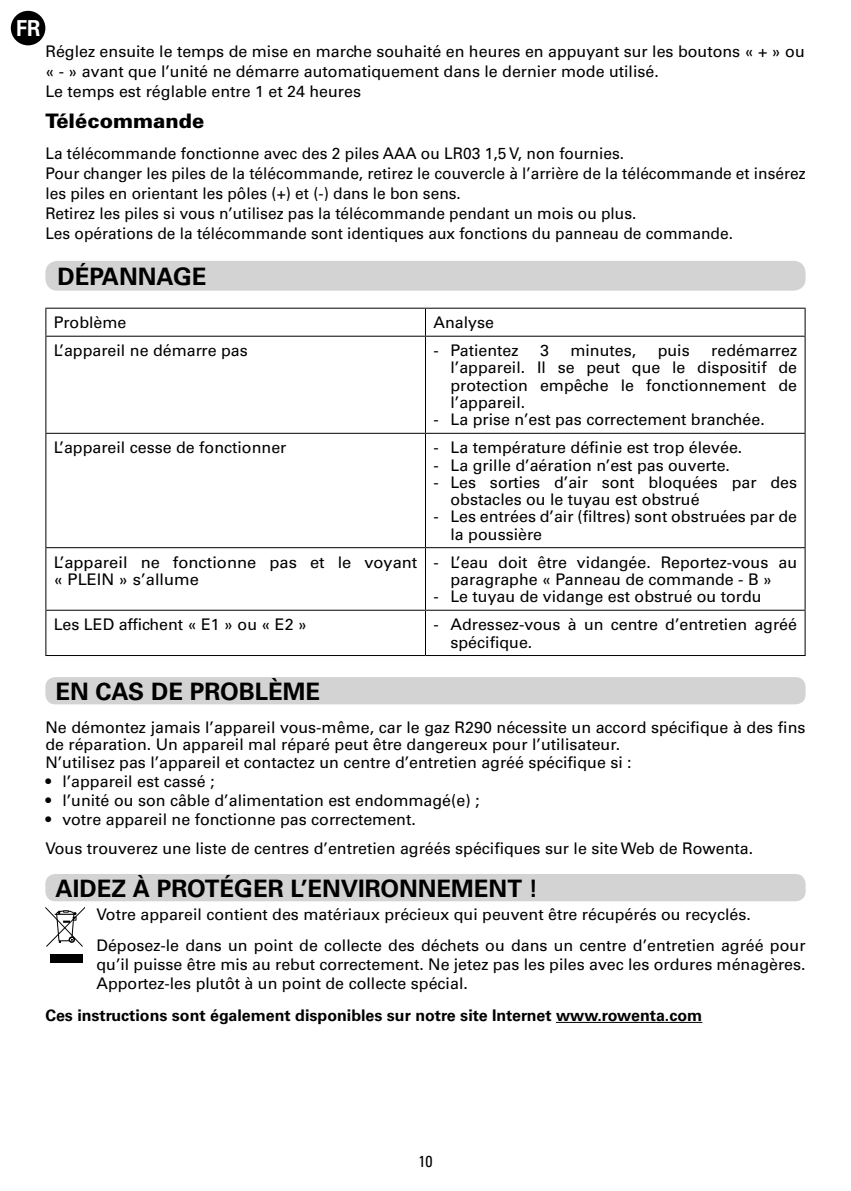
<style>
.page{position:relative;width:851px;height:1191px;background:#fff}
.page>*{position:absolute;margin:0;border:0;box-sizing:border-box;transform-origin:0 0}
.t1{font:700 24px "Univers";color:#000}
.t2{font:700 22px "Univers";color:#fff;scale:.9 1}
.t3{font:900 20px "Univers";color:#000}
.t4{font:16px/17.2px "Univers";color:#000}
.t5{font:700 16px "Univers";color:#000}
.t6{font:condensed 16px "Univers";color:#000}
</style>
<div class="page">
<div style="left:11px;top:11px;width:34px;height:34px;background:#000;border-radius:50%"></div>
<hr style="left:556px;top:1022px;width:146px;height:1px;background:#000">
<div style="left:45px;top:261px;width:760px;height:30px;background:#d3d3d4;border-radius:12px"></div>
<hr style="left:45px;top:308px;width:380px;height:1px;background:#000">
<svg style="left:45px;top:309px;width:1px;height:27px"></svg>
<hr style="left:425px;top:308px;width:380px;height:1px;background:#000">
<svg style="left:425px;top:309px;width:1px;height:27px"></svg>
<svg style="left:804px;top:309px;width:1px;height:27px"></svg>
<hr style="left:45px;top:336px;width:380px;height:1px;background:#000">
<hr style="left:45px;top:337px;width:1px;height:96px;background:#000">
<hr style="left:425px;top:336px;width:380px;height:1px;background:#000">
<hr style="left:425px;top:337px;width:1px;height:96px;background:#000">
<hr style="left:804px;top:337px;width:1px;height:96px;background:#000">
<hr style="left:45px;top:433px;width:380px;height:1px;background:#000">
<hr style="left:45px;top:434px;width:1px;height:113px;background:#000">
<hr style="left:425px;top:433px;width:380px;height:1px;background:#000">
<hr style="left:425px;top:434px;width:1px;height:113px;background:#000">
<hr style="left:804px;top:434px;width:1px;height:113px;background:#000">
<hr style="left:45px;top:547px;width:380px;height:1px;background:#000">
<hr style="left:45px;top:548px;width:1px;height:62px;background:#000">
<hr style="left:425px;top:547px;width:380px;height:1px;background:#000">
<hr style="left:425px;top:548px;width:1px;height:62px;background:#000">
<hr style="left:804px;top:548px;width:1px;height:62px;background:#000">
<hr style="left:45px;top:610px;width:380px;height:1px;background:#000">
<hr style="left:45px;top:611px;width:1px;height:44px;background:#000">
<hr style="left:425px;top:610px;width:380px;height:1px;background:#000">
<hr style="left:425px;top:611px;width:1px;height:44px;background:#000">
<hr style="left:804px;top:611px;width:1px;height:44px;background:#000">
<hr style="left:45px;top:655px;width:380px;height:1px;background:#000">
<hr style="left:425px;top:655px;width:380px;height:1px;background:#000">
<div style="left:45px;top:677px;width:760px;height:27px;background:#d3d3d4;border-radius:10px"></div>
<div style="left:45px;top:874px;width:760px;height:27px;background:#d3d3d4;border-radius:10px"></div>
<div style="left:50px;top:954px;width:33px;height:8px;background:#000"></div>
<svg style="left:45px;top:907px;width:40px;height:39px"></svg>
<h2 class="t2" style="left:16px;top:15px;width:28px">FR</h2>
<p class="t4" style="left:45px;top:42px;width:760px;line-height:20px">Réglez ensuite le temps de mise en marche souhaité en heures en appuyant sur les boutons « + » ou « - » avant que l’unité ne démarre automatiquement dans le dernier mode utilisé.<br>Le temps est réglable entre 1 et 24 heures</p>
<p class="t3" style="left:45px;top:108px;width:160px">Télécommande</p>
<p class="t4" style="left:45px;top:144px;width:761px;line-height:20px">La télécommande fonctionne avec des 2 piles AAA ou LR03 1,5 V, non fournies.<br>Pour changer les piles de la télécommande, retirez le couvercle à l’arrière de la télécommande et insérez les piles en orientant les pôles (+) et (-) dans le bon sens.<br>Retirez les piles si vous n’utilisez pas la télécommande pendant un mois ou plus.<br>Les opérations de la télécommande sont identiques aux fonctions du panneau de commande.</p>
<h1 class="t1" style="left:57px;top:262px;width:151px">DÉPANNAGE</h1>
<p class="t4" style="left:54px;top:314px;width:74px">Problème</p>
<p class="t4" style="left:433px;top:314px;width:62px">Analyse</p>
<p class="t4" style="left:54px;top:342px;width:195px">L’appareil ne démarre pas</p>
<p class="t4" style="left:433px;top:342px;width:86px">- Patientez</p>
<p class="t4" style="left:540px;top:342px;width:10px">3</p>
<p class="t4" style="left:570px;top:342px;width:67px">minutes,</p>
<p class="t4" style="left:657px;top:342px;width:33px">puis</p>
<p class="t4" style="left:450px;top:342px;width:348px;text-align:justify;text-indent:260px">redémarrez l’appareil. Il se peut que le dispositif de protection empêche le fonctionnement de l’appareil.</p>
<p class="t4" style="left:433px;top:411px;width:333px">- La prise n’est pas correctement branchée.</p>
<p class="t4" style="left:54px;top:439px;width:234px">L’appareil cesse de fonctionner</p>
<p class="t4" style="left:433px;top:439px;width:310px">- La température définie est trop élevée.</p>
<p class="t4" style="left:433px;top:456px;width:298px">- La grille d’aération n’est pas ouverte.</p>
<p class="t4" style="left:450px;top:473px;width:348px;text-indent:-17px">- Les sorties d’air sont bloquées par des obstacles ou le tuyau est obstrué</p>
<p class="t4" style="left:450px;top:508px;width:348px;text-indent:-17px">- Les entrées d’air (filtres) sont obstruées par de la poussière</p>
<p class="t4" style="left:54px;top:553px;width:365px">L’appareil ne fonctionne pas et le voyant « PLEIN » s’allume</p>
<p class="t4" style="left:433px;top:553px;width:365px;text-align:center">- L’eau doit être vidangée. Reportez-vous au paragraphe « Panneau de commande - B »</p>
<p class="t4" style="left:433px;top:588px;width:330px">- Le tuyau de vidange est obstrué ou tordu</p>
<p class="t4" style="left:54px;top:616px;width:254px">Les LED affichent « E1 » ou « E2 »</p>
<p class="t4" style="left:450px;top:616px;width:348px;text-indent:-17px">- Adressez-vous à un centre d’entretien agréé spécifique.</p>
<h1 class="t1" style="left:55px;top:677px;width:266px">EN CAS DE PROBLÈME</h1>
<p class="t4" style="left:45px;top:719px;width:761px">Ne démontez jamais l’appareil vous-même, car le gaz R290 nécessite un accord spécifique à des fins de réparation. Un appareil mal réparé peut être dangereux pour l’utilisateur.<br>N’utilisez pas l’appareil et contactez un centre d’entretien agréé spécifique si :</p>
<p class="t4" style="left:45px;top:772px;width:171px">• l’appareil est cassé ;</p>
<p class="t4" style="left:45px;top:791px;width:435px">• l’unité ou son câble d’alimentation est endommagé(e) ;</p>
<p class="t4" style="left:45px;top:805px;width:709px;line-height:28.6px">• votre appareil ne fonctionne pas correctement.<br>Vous trouverez une liste de centres d’entretien agréés spécifiques sur le site Web de Rowenta.</p>
<h1 class="t1" style="left:55px;top:874px;width:484px">AIDEZ À PROTÉGER L’ENVIRONNEMENT !</h1>
<p class="t4" style="left:96px;top:899px;width:710px;line-height:30.6px">Votre appareil contient des matériaux précieux qui peuvent être récupérés ou recyclés.<br>Déposez-le dans un point de collecte des déchets ou dans un centre d’entretien agréé pour</p>
<p class="t4" style="left:96px;top:955px;width:710px;line-height:19.2px">qu’il puisse être mis au rebut correctement. Ne jetez pas les piles avec les ordures ménagères.<br>Apportez-les plutôt à un point de collecte spécial.</p>
<p class="t5" style="left:45px;top:1005px;width:658px">Ces instructions sont également disponibles sur notre site Internet www.rowenta.com</p>
<p class="t6" style="left:418px;top:1151px;width:16px">10</p>
</div>
